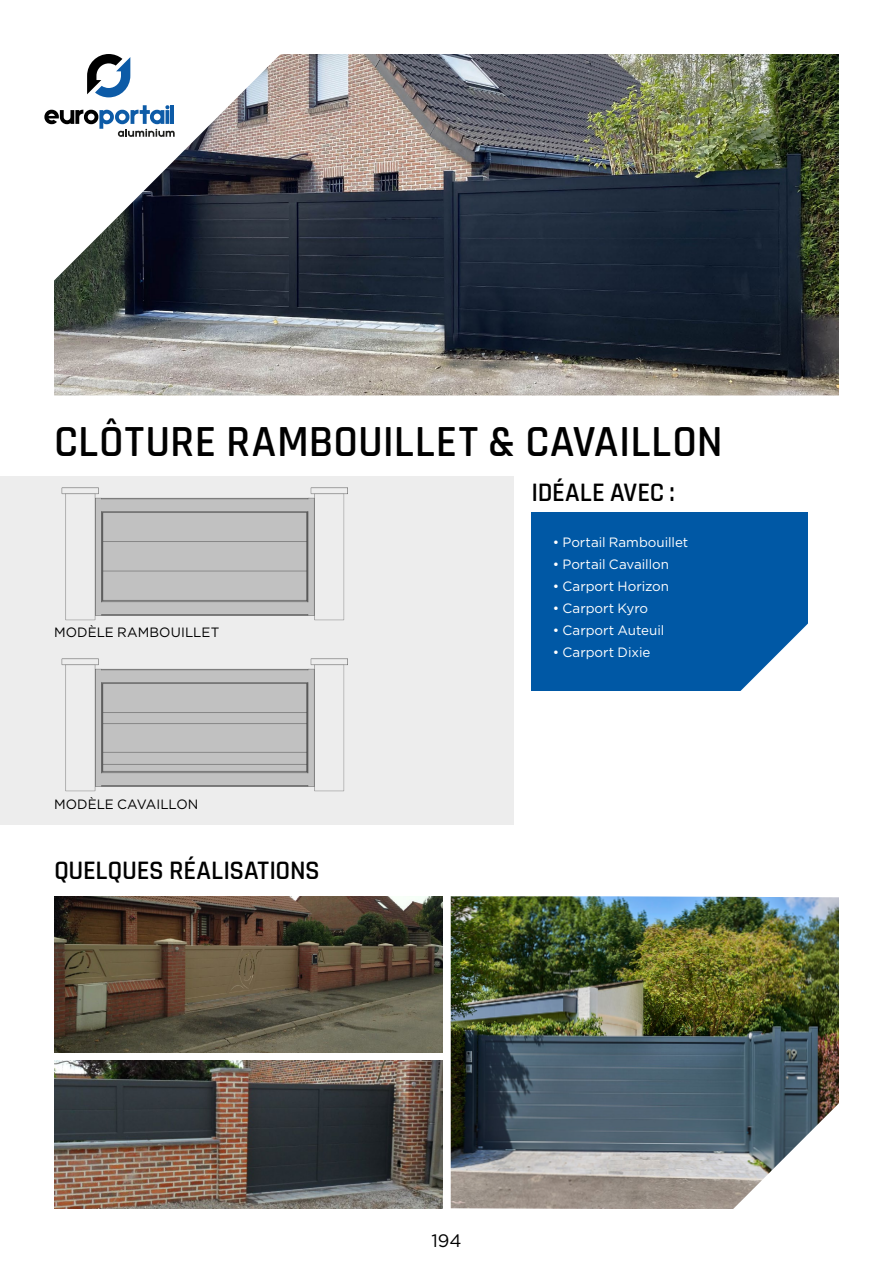
<style>
.page{position:relative;width:893px;height:1263px;background:#fff}
.page>*{position:absolute;margin:0;border:0;box-sizing:border-box;transform-origin:0 0}
.t1{font:600 45px "Rajdhani";letter-spacing:.01em;color:#000}
.t2{font:600 27px "Rajdhani";letter-spacing:-.01em;color:#000}
.t3{font:18px "Gotham";color:#000}
.t4{font:13.5px "Gotham";color:#fff}
.t5{font:13.5px "Gotham";letter-spacing:.005em;color:#000}
</style>
<div class="page">
<img style="left:54px;top:54px;width:785px;height:341px">
<svg style="left:54px;top:54px;width:281px;height:280px"></svg>
<div style="left:0;top:476px;width:513px;height:349px;background:#ededed"></div>
<img style="left:54px;top:1060px;width:388px;height:149px">
<img style="left:54px;top:896px;width:388px;height:157px">
<svg style="left:87px;top:54px;width:43px;height:43px"></svg>
<svg style="left:44px;top:105px;width:131px;height:32px"></svg>
<img style="left:451px;top:896px;width:388px;height:313px">
<svg style="left:714px;top:1071px;width:125px;height:138px"></svg>
<img style="left:61px;top:488px;width:286px;height:133px">
<div style="left:531px;top:512px;width:276px;height:178px;background:#0058a5"></div>
<svg style="left:735px;top:617px;width:73px;height:74px"></svg>
<img style="left:61px;top:658px;width:286px;height:134px">
<h1 class="t1" style="left:54px;top:414px;width:670px">CLÔTURE RAMBOUILLET &amp; CAVAILLON</h1>
<p class="t5" style="left:54px;top:623px;width:167px">MODÈLE RAMBOUILLET</p>
<p class="t5" style="left:54px;top:796px;width:146px">MODÈLE CAVAILLON</p>
<h2 class="t2" style="left:54px;top:854px;width:267px">QUELQUES RÉALISATIONS</h2>
<h2 class="t2" style="left:531px;top:476px;width:145px">IDÉALE AVEC :</h2>
<p class="t4" style="left:553px;top:533px;width:137px">• Portail Rambouillet</p>
<p class="t4" style="left:553px;top:555px;width:118px">• Portail Cavaillon</p>
<p class="t4" style="left:553px;top:577px;width:118px">• Carport Horizon</p>
<p class="t4" style="left:553px;top:599px;width:97px">• Carport Kyro</p>
<p class="t4" style="left:553px;top:621px;width:113px">• Carport Auteuil</p>
<p class="t4" style="left:553px;top:643px;width:99px">• Carport Dixie</p>
<h3 class="t3" style="left:431px;top:1229px;width:32px">194</h3>
</div>
